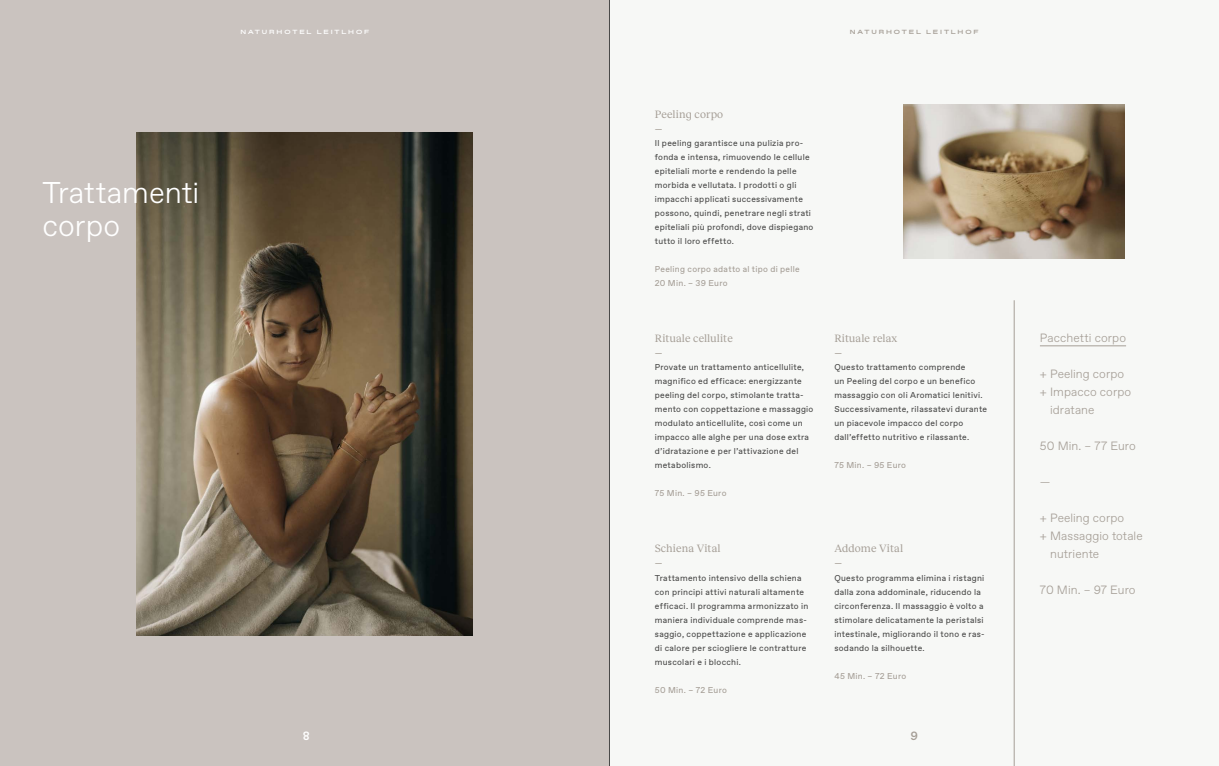
<style>
.page{position:relative;width:1219px;height:766px;background:#fff}
.page>*{position:absolute;margin:0;border:0;box-sizing:border-box;transform-origin:0 0}
.t1{font:300 30px/33px "Favorit";color:#fff}
.t2{font:300 12px "Favorit";letter-spacing:.005em;color:#a59e96}
.t3{font:500 12px "Favorit";color:#fff}
.t4{font:500 12px "Favorit";color:#a59e96}
.t5{font:11px "Reckless";letter-spacing:.01em;color:#a59e96}
.t6{font:8.5px/14px "Favorit";letter-spacing:.035em;color:#4a4a49}
.t7{font:8.5px/14px "Favorit";letter-spacing:.03em;color:#a59e96}
.t8{font:700 expanded 6px "Favorit";letter-spacing:.315em;color:#a59e96}
.t9{font:700 expanded 6px "Favorit";letter-spacing:.315em;color:#fff}
</style>
<div class="page">
<div style="left:0;top:0;width:1219px;height:765px;background:#f7f8f6"></div>
<div style="left:0;top:0;width:609px;height:765px;background:#cac3bf"></div>
<img style="left:137px;top:132px;width:335px;height:503px">
<img style="left:904px;top:104px;width:221px;height:154px">
<hr style="left:1014px;top:300px;width:1px;height:465px;background:#a59e96">
<hr style="left:1040px;top:345px;width:86px;height:1px;background:#a59e96">
<hr style="left:609px;top:0;width:1px;height:765px;background:#4a4a49">
<h1 class="t1" style="left:43px;top:175px;width:158px">Trattamenti corpo</h1>
<p class="t9" style="left:240px;top:28px;width:130px">NATURHOTEL LEITLHOF</p>
<p class="t8" style="left:850px;top:28px;width:130px">NATURHOTEL LEITLHOF</p>
<p class="t5" style="left:655px;top:106px;width:70px">Peeling corpo</p>
<p class="t7" style="left:655px;top:122px;width:9px">—</p>
<p class="t6" style="left:655px;top:136px;width:160px">Il peeling garantisce una pulizia pro&shy;fonda e intensa, rimuovendo le cellule epiteliali morte e rendendo la pelle morbida e vellutata. I prodotti o gli impacchi applicati successivamente possono, quindi, penetrare negli strati epiteliali più profondi, dove dispiegano tutto il loro effetto.</p>
<p class="t7" style="left:655px;top:262px;width:146px">Peeling corpo adatto al tipo di pelle<br>20 Min. – 39 Euro</p>
<p class="t5" style="left:655px;top:330px;width:80px">Rituale cellulite</p>
<p class="t7" style="left:655px;top:346px;width:9px">—</p>
<p class="t6" style="left:655px;top:360px;width:160px">Provate un trattamento anticellulite, magnifico ed efficace: energizzante peeling del corpo, stimolante tratta&shy;mento con coppettazione e massaggio modulato anticellulite, così come un impacco alle alghe per una dose extra d’idratazione e per l’attivazione del metabolismo.</p>
<p class="t7" style="left:655px;top:486px;width:73px">75 Min. – 95 Euro</p>
<p class="t5" style="left:655px;top:540px;width:67px">Schiena Vital</p>
<p class="t7" style="left:655px;top:556px;width:9px">—</p>
<p class="t6" style="left:655px;top:570px;width:155px">Trattamento intensivo della schiena con principi attivi naturali altamente efficaci. Il programma armonizzato in maniera individuale comprende mas&shy;saggio, coppettazione e applicazione di calore per sciogliere le contratture muscolari e i blocchi.</p>
<p class="t7" style="left:655px;top:682px;width:74px">50 Min. – 72 Euro</p>
<p class="t5" style="left:834px;top:330px;width:65px">Rituale relax</p>
<p class="t7" style="left:834px;top:346px;width:9px">—</p>
<p class="t6" style="left:834px;top:360px;width:154px">Questo trattamento comprende<br>un Peeling del corpo e un benefico massaggio con oli Aromatici lenitivi.<br>Successivamente, rilassatevi durante un piacevole impacco del corpo dall’effetto nutritivo e rilassante.</p>
<p class="t7" style="left:834px;top:458px;width:73px">75 Min. – 95 Euro</p>
<p class="t5" style="left:834px;top:540px;width:70px">Addome Vital</p>
<p class="t7" style="left:834px;top:556px;width:9px">—</p>
<p class="t6" style="left:834px;top:570px;width:152px">Questo programma elimina i ristagni dalla zona addominale, riducendo la circonferenza. Il massaggio è volto a stimolare delicatamente la peristalsi intestinale, migliorando il tono e ras&shy;sodando la silhouette.</p>
<p class="t7" style="left:834px;top:668px;width:73px">45 Min. – 72 Euro</p>
<h2 class="t3" style="left:303px;top:727px;width:8px">8</h2>
<h2 class="t4" style="left:910px;top:727px;width:9px">9</h2>
<h2 class="t2" style="left:1040px;top:329px;width:88px">Pacchetti corpo</h2>
<h2 class="t2" style="left:1040px;top:365px;width:86px">+ Peeling corpo</h2>
<h2 class="t2" style="left:1040px;top:383px;width:93px">+ Impacco corpo</h2>
<h2 class="t2" style="left:1050px;top:401px;width:46px">idratane</h2>
<h2 class="t2" style="left:1040px;top:437px;width:97px">50 Min. – 77 Euro</h2>
<h2 class="t2" style="left:1040px;top:473px;width:12px">—</h2>
<h2 class="t2" style="left:1040px;top:509px;width:86px">+ Peeling corpo</h2>
<h2 class="t2" style="left:1040px;top:527px;width:104px">+ Massaggio totale</h2>
<h2 class="t2" style="left:1050px;top:545px;width:51px">nutriente</h2>
<h2 class="t2" style="left:1040px;top:581px;width:97px">70 Min. – 97 Euro</h2>
</div>
